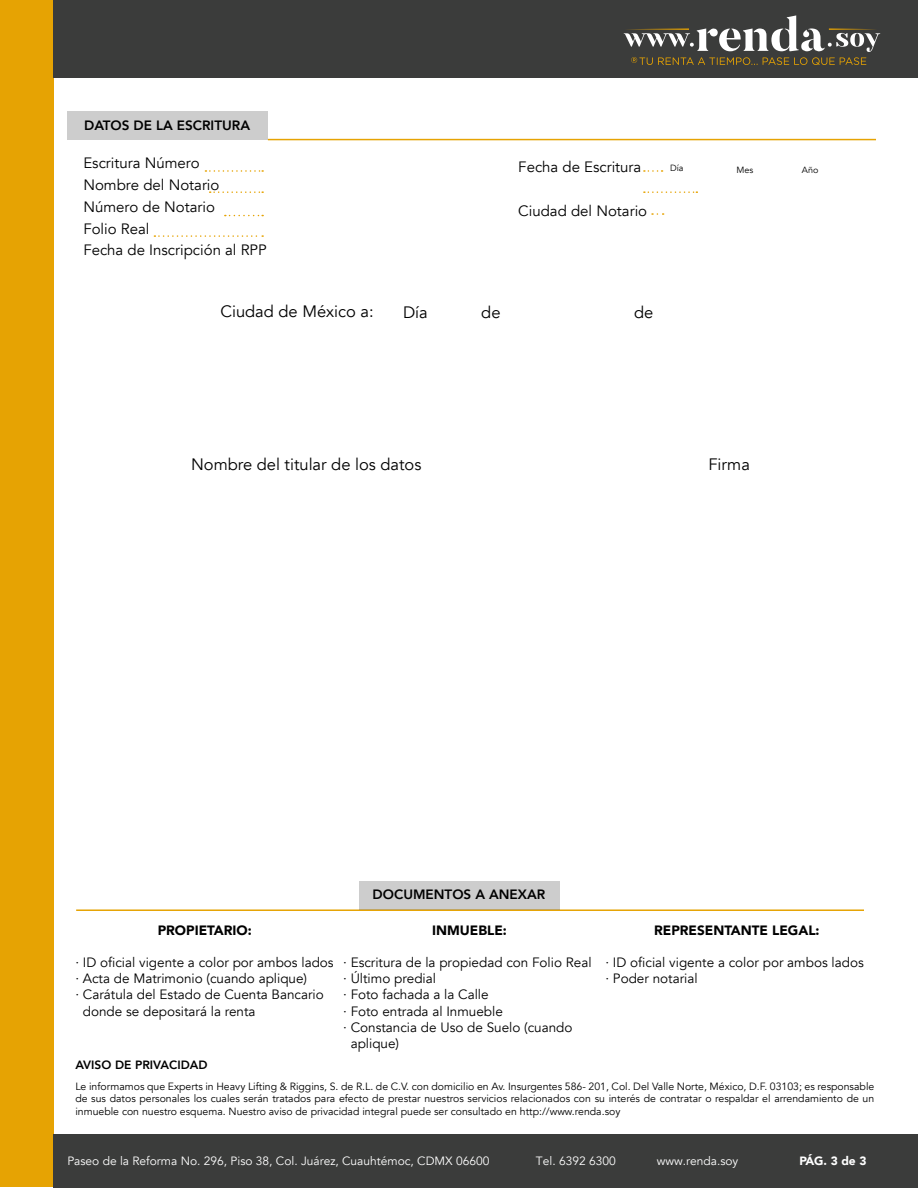
<style>
.page{position:relative;width:918px;height:1188px;background:#fff}
.page>*{position:absolute;margin:0;border:0;box-sizing:border-box;transform-origin:0 0}
.t1{font:16.5px "Avenir";color:#000}
.t2{font:15px/21.8px "Avenir";color:#000}
.t3{font:13.5px/16.2px "Avenir";color:#000}
.t4{font:900 13.5px "Avenir";color:#000}
.t5{font:800 13.5px "Avenir";color:#000}
.t6{font:12px "Avenir";color:#fff}
.t7{font:800 12px "Avenir";color:#000}
.t8{font:900 12px "Avenir";color:#fff}
.t9{font:10.5px/12.6px "Avenir";color:#000;text-align:justify}
.t10{font:9px "Avenir";color:#000}
</style>
<div class="page">
<div style="left:1px;top:1px;width:53px;height:1186px;background:#e6a303"></div>
<hr style="left:76px;top:909px;width:788px;height:2px;background:#e6a303">
<div style="left:53px;top:0;width:865px;height:77px;background:#3b3c3b"></div>
<div style="left:53px;top:1134px;width:865px;height:54px;background:#3b3c3b"></div>
<div style="left:67px;top:111px;width:201px;height:29px;background:#cdcdcd"></div>
<hr style="left:268px;top:139px;width:608px;height:1px;background:#e6a303">
<svg style="left:210px;top:191px;width:53px;height:2px"></svg>
<svg style="left:644px;top:191px;width:53px;height:2px"></svg>
<svg style="left:205px;top:170px;width:58px;height:2px"></svg>
<svg style="left:644px;top:170px;width:19px;height:2px"></svg>
<svg style="left:652px;top:213px;width:12px;height:2px"></svg>
<svg style="left:154px;top:235px;width:109px;height:2px"></svg>
<svg style="left:225px;top:215px;width:38px;height:1px"></svg>
<div style="left:359px;top:881px;width:200px;height:28px;background:#cdcdcd"></div>
<svg style="left:624px;top:15px;width:256px;height:50px"></svg>
<p class="t5" style="left:84px;top:115px;width:167px">DATOS DE LA ESCRITURA</p>
<h2 class="t2" style="left:83px;top:153px;width:185px">Escritura Número<br>Nombre del Notario<br>Número de Notario<br>Folio Real<br>Fecha de Inscripción al RPP</h2>
<h2 class="t2" style="left:518px;top:157px;width:125px">Fecha de Escritura</h2>
<h2 class="t2" style="left:518px;top:200px;width:130px">Ciudad del Notario</h2>
<h1 class="t1" style="left:220px;top:301px;width:155px">Ciudad de México a:</h1>
<h1 class="t1" style="left:403px;top:302px;width:26px">Día</h1>
<h1 class="t1" style="left:481px;top:302px;width:21px">de</h1>
<h1 class="t1" style="left:634px;top:302px;width:21px">de</h1>
<p class="t10" style="left:670px;top:163px;width:15px">Día</p>
<p class="t10" style="left:737px;top:164px;width:18px">Mes</p>
<p class="t10" style="left:802px;top:164px;width:18px">Año</p>
<h1 class="t1" style="left:191px;top:455px;width:232px">Nombre del titular de los datos</h1>
<h1 class="t1" style="left:708px;top:455px;width:43px">Firma</h1>
<p class="t4" style="left:158px;top:918px;width:95px">PROPIETARIO:</p>
<p class="t3" style="left:75px;top:955px;width:260px">· ID oficial vigente a color por ambos lados</p>
<p class="t3" style="left:75px;top:971px;width:233px">· Acta de Matrimonio (cuando aplique)</p>
<p class="t3" style="left:75px;top:987px;width:250px">· Carátula del Estado de Cuenta Bancario</p>
<p class="t3" style="left:83px;top:1003px;width:174px">donde se depositará la renta</p>
<p class="t5" style="left:373px;top:884px;width:174px">DOCUMENTOS A ANEXAR</p>
<p class="t4" style="left:432px;top:918px;width:76px">INMUEBLE:</p>
<p class="t3" style="left:343px;top:955px;width:250px">· Escritura de la propiedad con Folio Real</p>
<p class="t3" style="left:343px;top:971px;width:94px">· Último predial</p>
<p class="t3" style="left:343px;top:987px;width:147px">· Foto fachada a la Calle</p>
<p class="t3" style="left:343px;top:1003px;width:161px">· Foto entrada al Inmueble</p>
<p class="t3" style="left:343px;top:1019px;width:231px">· Constancia de Uso de Suelo (cuando</p>
<p class="t3" style="left:351px;top:1036px;width:50px">aplique)</p>
<p class="t4" style="left:654px;top:918px;width:167px">REPRESENTANTE LEGAL:</p>
<p class="t3" style="left:605px;top:955px;width:260px">· ID oficial vigente a color por ambos lados · Poder notarial</p>
<p class="t7" style="left:75px;top:1056px;width:134px">AVISO DE PRIVACIDAD</p>
<p class="t9" style="left:75px;top:1080px;width:800px">Le informamos que Experts in Heavy Lifting &amp; Riggins, S. de R.L. de C.V. con domicilio en Av. Insurgentes 586- 201, Col. Del Valle Norte, México, D.F. 03103; es responsable de sus datos personales los cuales serán tratados para efecto de prestar nuestros servicios relacionados con su interés de contratar o respaldar el arrendamiento de un inmueble con nuestro esquema. Nuestro aviso de privacidad integral puede ser consultado en http://www.renda.soy</p>
<p class="t6" style="left:67px;top:1154px;width:424px">Paseo de la Reforma No. 296, Piso 38, Col. Juárez, Cuauhtémoc, CDMX 06600</p>
<p class="t6" style="left:536px;top:1154px;width:81px">Tel. 6392 6300</p>
<p class="t6" style="left:657px;top:1154px;width:83px">www.renda.soy</p>
<p class="t8" style="left:799px;top:1151px;width:69px">PÁG. 3 de 3</p>
</div>
